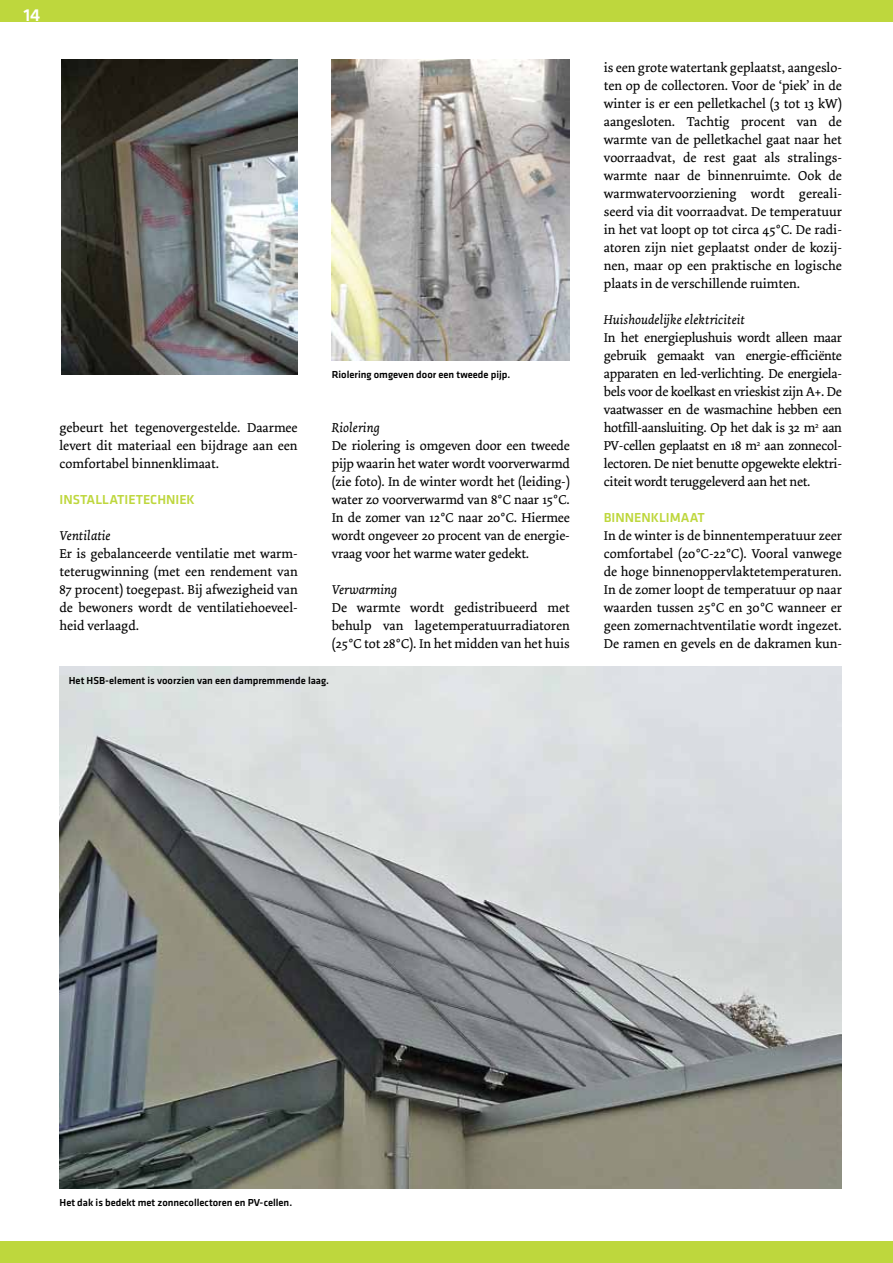
<style>
.page{position:relative;width:893px;height:1263px;background:#fff}
.page>*{position:absolute;margin:0;border:0;box-sizing:border-box;transform-origin:0 0}
.t1{font:500 18px "Klavika";color:#fff}
.t2{font:13.5px/18px "Dolly";color:#000;text-align:justify}
.t3{font:italic 13.5px "Dolly";color:#000}
.t4{font:500 13.5px "Klavika";color:#bed73d}
.t5{font:500 10.5px "Klavika";color:#000}
</style>
<div class="page">
<div style="left:0;top:1242px;width:893px;height:21px;background:#bed73d"></div>
<div style="left:0;top:0;width:893px;height:21px;background:#bed73d"></div>
<img style="left:62px;top:60px;width:236px;height:314px">
<img style="left:332px;top:60px;width:238px;height:300px">
<img style="left:60px;top:666px;width:782px;height:522px">
<h1 class="t1" style="left:23px;top:6px;width:19px">14</h1>
<p class="t2" style="left:60px;top:419px;width:240px">gebeurt het tegenovergestelde. Daarmee levert dit materiaal een bijdrage aan een comfortabel binnenklimaat.</p>
<p class="t4" style="left:60px;top:492px;width:137px">I nstallatietechniek</p>
<p class="t3" style="left:60px;top:528px;width:53px">Ventilatie</p>
<p class="t2" style="left:60px;top:545px;width:240px">Er is gebalanceerde ventilatie met warm&shy;teterugwinning (met een rendement van 87 procent) toegepast. Bij afwezigheid van de bewoners wordt de ventilatiehoeveel&shy;heid verlaagd.</p>
<p class="t5" style="left:332px;top:369px;width:180px">Riolering omgeven door een tweede pijp.</p>
<p class="t3" style="left:332px;top:419px;width:49px">Riolering</p>
<p class="t2" style="left:332px;top:437px;width:240px">De riolering is omgeven door een tweede pijp waarin het water wordt voorverwarmd (zie foto). In de winter wordt het (leiding-) water zo voorverwarmd van 8°C naar 15°C.<br>In de zomer van 12°C naar 20°C. Hiermee wordt ongeveer 20 procent van de energie&shy;vraag voor het warme water gedekt.</p>
<p class="t3" style="left:332px;top:581px;width:67px">Verwarming</p>
<p class="t2" style="left:332px;top:599px;width:240px">De warmte wordt gedistribueerd met behulp van lagetemperatuurradiatoren (25°C tot 28°C). In het midden van het huis</p>
<p class="t5" style="left:69px;top:675px;width:262px">Het HSB-element is voorzien van een dampremmende laag.</p>
<p class="t2" style="left:604px;top:59px;width:240px">is een grote watertank geplaatst, aangeslo&shy;ten op de collectoren. Voor de ‘piek’ in de winter is er een pelletkachel (3 tot 13 kW) aangesloten. Tachtig procent van de warmte van de pelletkachel gaat naar het voorraadvat, de rest gaat als stralings&shy;warmte naar de binnenruimte. Ook de warmwatervoorziening wordt gereali&shy;seerd via dit voorraadvat. De temperatuur in het vat loopt op tot circa 45°C. De radi&shy;atoren zijn niet geplaatst onder de kozij&shy;nen, maar op een praktische en logische plaats in de verschillende ruimten.</p>
<p class="t3" style="left:604px;top:311px;width:143px">Huishoudelijke elektriciteit</p>
<p class="t2" style="left:604px;top:329px;width:240px">In het energieplushuis wordt alleen maar gebruik gemaakt van energie-efficiënte apparaten en led-verlichting. De energiela&shy;bels voor de koelkast en vrieskist zijn A+. De vaatwasser en de wasmachine hebben een hotfill-aansluiting. Op het dak is 32 m<sup>2</sup> aan PV-cellen geplaatst en 18 m<sup>2</sup> aan zonnecol&shy;lectoren. De niet benutte opgewekte elektri&shy;citeit wordt teruggeleverd aan het net.</p>
<p class="t4" style="left:604px;top:510px;width:103px">Binnenklimaat</p>
<p class="t2" style="left:604px;top:527px;width:240px">In de winter is de binnentemperatuur zeer comfortabel (20°C-22°C). Vooral vanwege de hoge binnenoppervlaktetemperaturen.<br>In de zomer loopt de temperatuur op naar waarden tussen 25°C en 30°C wanneer er geen zomernachtventilatie wordt ingezet.<br>De ramen en gevels en de dakramen kun-</p>
<p class="t5" style="left:60px;top:1197px;width:234px">Het dak is bedekt met zonnecollectoren en PV-cellen.</p>
</div>
